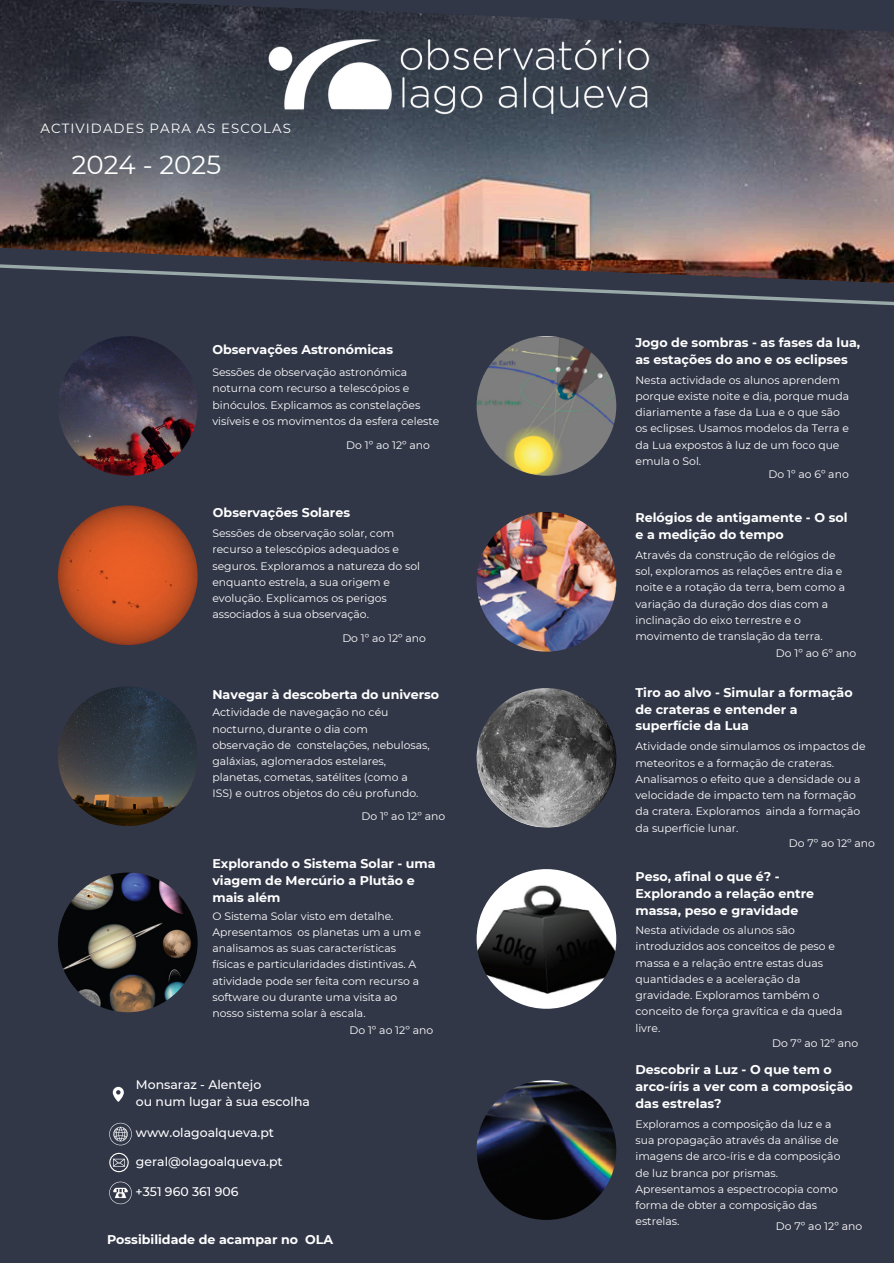
<style>
.page{position:relative;width:894px;height:1264px;background:#fff}
.page>*{position:absolute;margin:0;border:0;box-sizing:border-box;transform-origin:0 0}
.t1{font:26.1px "Montserrat";color:#fff}
.t2{font:13.35px "Montserrat";letter-spacing:.08em;color:#fff}
.t3{font:700 12.6px/16.8px "Montserrat";color:#fff}
.t4{font:500 12.45px/16.6px "Montserrat";color:#fff}
.t5{font:10.8px/16.2px "Montserrat";color:#fff}
</style>
<div class="page">
<div style="left:0;top:0;width:893px;height:1262px;background:#323748"></div>
<img style="left:0;top:0;width:893px;height:261px">
<svg style="left:0;top:261px;width:893px;height:45px"></svg>
<svg style="left:109px;top:1181px;width:23px;height:23px"></svg>
<svg style="left:112px;top:1086px;width:12px;height:16px"></svg>
<svg style="left:109px;top:1122px;width:23px;height:23px"></svg>
<svg style="left:109px;top:1152px;width:20px;height:20px"></svg>
<img style="left:251px;top:33px;width:404px;height:81px">
<img style="left:58px;top:336px;width:139px;height:140px;border-radius:50%">
<img style="left:58px;top:505px;width:139px;height:140px;border-radius:50%">
<img style="left:476px;top:512px;width:140px;height:139px;border-radius:50%">
<img style="left:476px;top:336px;width:140px;height:140px;border-radius:50%">
<img style="left:476px;top:688px;width:140px;height:139px;border-radius:50%">
<img style="left:476px;top:869px;width:140px;height:139px;border-radius:50%">
<img style="left:476px;top:1080px;width:140px;height:139px;border-radius:50%">
<img style="left:58px;top:872px;width:139px;height:140px;border-radius:50%">
<img style="left:58px;top:686px;width:139px;height:140px;border-radius:50%">
<h3 class="t2" style="left:40px;top:120px;width:252px">ACTIVIDADES PARA AS ESCOLAS</h3>
<h3 class="t1" style="left:72px;top:149px;width:151px">2024 - 2025</h3>
<p class="t3" style="left:212px;top:341px;width:182px">Observações Astronómicas</p>
<p class="t5" style="left:212px;top:364px;width:228px">Sessões de observação astronómica noturna com recurso a telescópios e binóculos. Explicamos as constelações visíveis e os movimentos da esfera celeste</p>
<h3 class="t5" style="left:346px;top:437px;width:85px">Do 1º ao 12º ano</h3>
<p class="t3" style="left:213px;top:504px;width:138px">Observações Solares</p>
<p class="t5" style="left:212px;top:525px;width:209px">Sessões de observação solar, com recurso a telescópios adequados e seguros. Exploramos a natureza do sol enquanto estrela, a sua origem e evolução. Explicamos os perigos associados à sua observação.</p>
<p class="t5" style="left:342px;top:629px;width:85px">Do 1º ao 12º ano</p>
<p class="t3" style="left:212px;top:686px;width:228px">Navegar à descoberta do universo</p>
<h3 class="t5" style="left:212px;top:704px;width:219px">Actividade de navegação no céu nocturno, durante o dia com observação de constelações, nebulosas, galáxias, aglomerados estelares, planetas, cometas, satélites (como a ISS) e outros objetos do céu profundo.</h3>
<p class="t5" style="left:361px;top:808px;width:85px">Do 1º ao 12º ano</p>
<h3 class="t3" style="left:212px;top:855px;width:225px">Explorando o Sistema Solar - uma viagem de Mercúrio a Plutão e mais além</h3>
<p class="t5" style="left:212px;top:907px;width:210px">O Sistema Solar visto em detalhe.<br>Apresentamos os planetas um a um e analisamos as suas características físicas e particularidades distintivas. A atividade pode ser feita com recurso a software ou durante uma visita ao nosso sistema solar à escala.</p>
<p class="t5" style="left:349px;top:1021px;width:85px">Do 1º ao 12º ano</p>
<h2 class="t4" style="left:136px;top:1076px;width:175px">Monsaraz - Alentejo<br>ou num lugar à sua escolha</h2>
<h1 class="t4" style="left:136px;top:1124px;width:139px">www.olagoalqueva.pt</h1>
<p class="t4" style="left:136px;top:1152px;width:148px">geral@olagoalqueva.pt</p>
<p class="t4" style="left:135px;top:1183px;width:104px">+351 960 361 906</p>
<h3 class="t3" style="left:107px;top:1230px;width:228px">Possibilidade de acampar no OLA</h3>
<h3 class="t3" style="left:635px;top:334px;width:226px">Jogo de sombras - as fases da lua, as estações do ano e os eclipses</h3>
<p class="t5" style="left:635px;top:371px;width:215px">Nesta actividade os alunos aprendem porque existe noite e dia, porque muda diariamente a fase da Lua e o que são os eclipses. Usamos modelos da Terra e da Lua expostos à luz de um foco que emula o Sol.</p>
<p class="t5" style="left:768px;top:466px;width:82px">Do 1º ao 6º ano</p>
<h3 class="t3" style="left:635px;top:509px;width:213px">Relógios de antigamente - O sol e a medição do tempo</h3>
<p class="t5" style="left:635px;top:547px;width:211px">Através da construção de relógios de sol, exploramos as relações entre dia e noite e a rotação da terra, bem como a variação da duração dos dias com a inclinação do eixo terrestre e o movimento de translação da terra.</p>
<p class="t5" style="left:775px;top:644px;width:82px">Do 1º ao 6º ano</p>
<p class="t3" style="left:635px;top:683px;width:219px">Tiro ao alvo - Simular a formação de crateras e entender a superfície da Lua</p>
<p class="t5" style="left:635px;top:738px;width:232px">Atividade onde simulamos os impactos de meteoritos e a formação de crateras.<br>Analisamos o efeito que a densidade ou a velocidade de impacto tem na formação da cratera. Exploramos ainda a formação da superfície lunar.</p>
<p class="t5" style="left:788px;top:835px;width:88px">Do 7º ao 12º ano</p>
<p class="t3" style="left:635px;top:868px;width:180px">Peso, afinal o que é? -<br>Explorando a relação entre massa, peso e gravidade</p>
<h3 class="t5" style="left:635px;top:922px;width:208px">Nesta atividade os alunos são introduzidos aos conceitos de peso e massa e a relação entre estas duas quantidades e a aceleração da gravidade. Exploramos também o conceito de força gravítica e da queda livre.</h3>
<p class="t5" style="left:771px;top:1035px;width:88px">Do 7º ao 12º ano</p>
<p class="t3" style="left:635px;top:1061px;width:219px">Descobrir a Luz - O que tem o arco-íris a ver com a composição das estrelas?</p>
<h3 class="t5" style="left:635px;top:1115px;width:206px">Exploramos a composição da luz e a sua propagação através da análise de imagens de arco-íris e da composição de luz branca por prismas.<br>Apresentamos a espectrocopia como forma de obter a composição das estrelas.</h3>
<p class="t5" style="left:775px;top:1217px;width:88px">Do 7º ao 12º ano</p>
</div>
